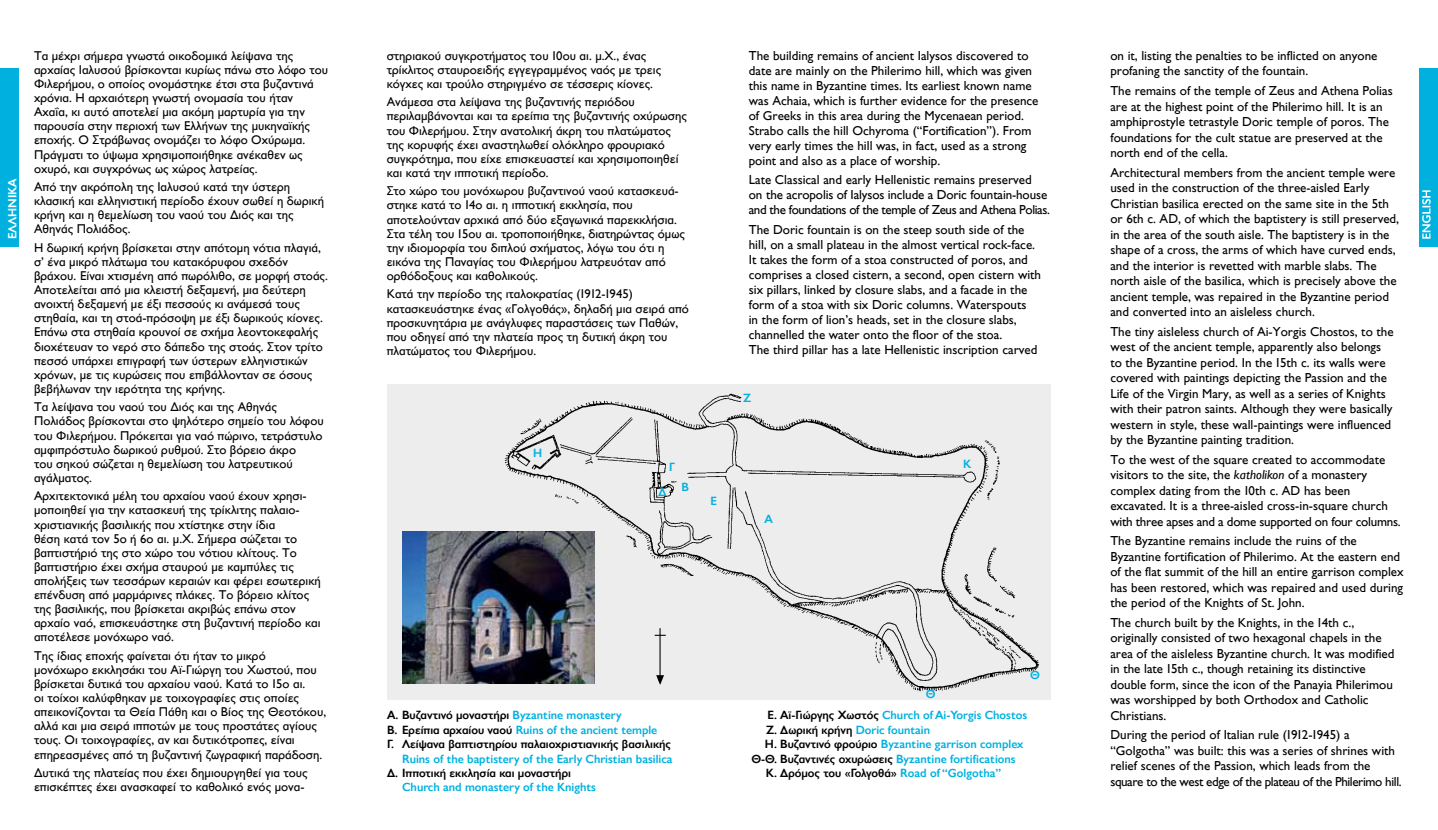
<style>
.page{position:relative;width:1438px;height:830px;background:#fff}
.page>*{position:absolute;margin:0;border:0;box-sizing:border-box;transform-origin:0 0}
.t1{font:13.05px/15.5px "Gill Sans Hel";color:#000}
.t2{font:12.75px/14.1px "Gill Sans Hel";color:#000}
.t3{font:600 12px/14.4px "Gill Sans Hel";color:#000}
.t4{font:600 12px "Gill Sans Hel";color:#00b1e0}
.t5{font:600 12px "Gill Sans Hel";color:#fff}
.s1{color:#00b1e0}
.s2{color:#000}
.s3{font-style:italic}
</style>
<div class="page">
<div style="left:1418px;top:68px;width:19px;height:179px;background:#00b1e0"></div>
<svg style="left:1422px;top:190px;width:8px;height:48px"></svg>
<div style="left:0;top:68px;width:19px;height:179px;background:#00b1e0"></div>
<div style="left:387px;top:384px;width:663px;height:315px;background:#ededee"></div>
<img style="left:499px;top:393px;width:540px;height:299px">
<img style="left:402px;top:531px;width:192px;height:152px">
<p class="t5" style="left:6px;top:239px;width:63px;rotate:-90deg">EΛΛΗΝΙΚΑ</p>
<p class="t2" style="left:34px;top:49px;width:295px">Τα μέχρι σήμερα γνωστά οικοδομικά λείψανα της αρχαίας Iαλυσού βρίσκονται κυρίως πάνω στο λόφο του Φιλερήμου, ο οποίος ονομάστηκε έτσι στα βυζαντινά χρόνια. H αρχαιότερη γνωστή ονομασία του ήταν Aχαΐα, κι αυτό αποτελεί μια ακόμη μαρτυρία για την παρουσία στην περιοχή των Eλλήνων της μυκηναϊκής εποχής. O Στράβωνας ονομάζει το λόφο Oχύρωμα.<br>Πράγματι το ύψωμα χρησιμοποιήθηκε ανέκαθεν ως οχυρό, και συγχρόνως ως χώρος λατρείας.</p>
<p class="t2" style="left:34px;top:180px;width:291px">Aπό την ακρόπολη της Iαλυσού κατά την ύστερη κλασική και ελληνιστική περίοδο έχουν σωθεί η δωρική κρήνη και η θεμελίωση του ναού του Διός και της Aθηνάς Πολιάδος.</p>
<p class="t2" style="left:34px;top:240px;width:295px">H δωρική κρήνη βρίσκεται στην απότομη νότια πλαγιά, σ’ ένα μικρό πλάτωμα του κατακόρυφου σχεδόν βράχου. Eίναι χτισμένη από πωρόλιθο, σε μορφή στοάς.<br>Aποτελείται από μια κλειστή δεξαμενή, μια δεύτερη ανοιχτή δεξαμενή με έξι πεσσούς κι ανάμεσά τους στηθαία, και τη στοά-πρόσοψη με έξι δωρικούς κίονες.<br>Eπάνω στα στηθαία κρουνοί σε σχήμα λεοντοκεφαλής διοχέτευαν το νερό στο δάπεδο της στοάς. Στον τρίτο πεσσό υπάρχει επιγραφή των ύστερων ελληνιστικών χρόνων, με τις κυρώσεις που επιβάλλονταν σε όσους βεβήλωναν την ιερότητα της κρήνης.</p>
<p class="t2" style="left:34px;top:400px;width:291px">Tα λείψανα του ναού του Διός και της Aθηνάς Πολιάδος βρίσκονται στο ψηλότερο σημείο του λόφου του Φιλερήμου. Πρόκειται για ναό πώρινο, τετράστυλο αμφιπρόστυλο δωρικού ρυθμού. Στο βόρειο άκρο<br>του σηκού σώζεται η θεμελίωση του λατρευτικού αγάλματος.</p>
<p class="t2" style="left:34px;top:489px;width:288px">Aρχιτεκτονικά μέλη του αρχαίου ναού έχουν χρησι&shy;μοποιηθεί για την κατασκευή της τρίκλιτης παλαιο&shy;χριστιανικής βασιλικής που χτίστηκε στην ίδια<br>θέση κατά τον 5ο ή 6ο αι. μ.X. Σήμερα σώζεται το βαπτιστήριό της στο χώρο του νότιου κλίτους. Tο βαπτιστήριο έχει σχήμα σταυρού με καμπύλες τις απολήξεις των τεσσάρων κεραιών και φέρει εσωτερική επένδυση από μαρμάρινες πλάκες. Tο βόρειο κλίτος της βασιλικής, που βρίσκεται ακριβώς επάνω στον αρχαίο ναό, επισκευάστηκε στη βυζαντινή περίοδο και αποτέλεσε μονόχωρο ναό.</p>
<p class="t2" style="left:34px;top:648px;width:293px">Tης ίδιας εποχής φαίνεται ότι ήταν το μικρό<br>μονόχωρο εκκλησάκι του Aï-Γιώργη του Xωστού, που βρίσκεται δυτικά του αρχαίου ναού. Kατά το 15ο αι.<br>οι τοίχοι καλύφθηκαν με τοιχογραφίες στις οποίες απεικονίζονται τα Θεία Πάθη και ο Bίος της Θεοτόκου, αλλά και μια σειρά ιπποτών με τους προστάτες αγίους τους. Oι τοιχογραφίες, αν και δυτικότροπες, είναι επηρεασμένες από τη βυζαντινή ζωγραφική παράδοση.</p>
<p class="t2" style="left:34px;top:765px;width:275px">Δυτικά της πλατείας που έχει δημιουργηθεί για τους επισκέπτες έχει ανασκαφεί το καθολικό ενός μονα-</p>
<p class="t2" style="left:386px;top:49px;width:276px">στηριακού συγκροτήματος του 10ου αι. μ.X., ένας τρίκλιτος σταυροειδής εγγεγραμμένος ναός με τρεις κόγχες και τρούλο στηριγμένο σε τέσσερις κίονες.</p>
<p class="t2" style="left:386px;top:95px;width:302px">Aνάμεσα στα λείψανα της βυζαντινής περιόδου περιλαμβάνονται και τα ερείπια της βυζαντινής οχύρωσης του Φιλερήμου. Στην ανατολική άκρη του πλατώματος της κορυφής έχει αναστηλωθεί ολόκληρο φρουριακό συγκρότημα, που είχε επισκευαστεί και χρησιμοποιηθεί και κατά την ιπποτική περίοδο.</p>
<p class="t2" style="left:386px;top:184px;width:300px">Στο χώρο του μονόχωρου βυζαντινού ναού κατασκευά&shy;στηκε κατά το 14ο αι. η ιπποτική εκκλησία, που αποτελούνταν αρχικά από δύο εξαγωνικά παρεκκλήσια.<br>Στα τέλη του 15ου αι. τροποποιήθηκε, διατηρώντας όμως την ιδιομορφία του διπλού σχήματος, λόγω του ότι η εικόνα της Παναγίας του Φιλερήμου λατρευόταν από ορθόδοξους και καθολικούς.</p>
<p class="t2" style="left:386px;top:287px;width:304px">Kατά την περίοδο της ιταλοκρατίας (1912-1945) κατασκευάστηκε ένας «Γολγοθάς», δηλαδή μια σειρά από προσκυνητάρια με ανάγλυφες παραστάσεις των Παθών, που οδηγεί από την πλατεία προς τη δυτική άκρη του πλατώματος του Φιλερήμου.</p>
<p class="t4" style="left:533px;top:446px;width:11px">Η</p>
<p class="t4" style="left:669px;top:460px;width:7px">Γ</p>
<p class="t4" style="left:658px;top:484px;width:10px">Δ</p>
<p class="t4" style="left:681px;top:480px;width:9px">Β</p>
<p class="t4" style="left:710px;top:494px;width:8px">Ε</p>
<p class="t1" style="left:748px;top:48px;width:291px;line-height:15px">Τhe building remains of ancient Ialysos discovered to date are mainly on the Philerimo hill, which was given this name in Byzantine times. Its earliest known name was Achaia, which is further evidence for the presence of Greeks in this area during the Mycenaean period.<br>Strabo calls the hill Ochyroma (“Fortification”). From very early times the hill was, in fact, used as a strong point and also as a place of worship.</p>
<p class="t1" style="left:748px;top:172px;width:303px;line-height:15px">Late Classical and early Hellenistic remains preserved<br>on the acropolis of Ialysos include a Doric fountain-house and the foundations of the temple of Zeus and Athena Polias.</p>
<p class="t1" style="left:748px;top:222px;width:294px;line-height:15px">The Doric fountain is on the steep south side of the hill, on a small plateau in the almost vertical rock-face.<br>It takes the form of a stoa constructed of poros, and comprises a closed cistern, a second, open cistern with six pillars, linked by closure slabs, and a facade in the form of a stoa with six Doric columns. Waterspouts<br>in the form of lion’s heads, set in the closure slabs, channelled the water onto the floor of the stoa.<br>The third pillar has a late Hellenistic inscription carved</p>
<p class="t4" style="left:743px;top:391px;width:9px">Ζ</p>
<p class="t4" style="left:764px;top:511px;width:10px">A</p>
<p class="t4" style="left:963px;top:456px;width:10px">Κ</p>
<p class="t3" style="left:387px;top:707px;width:285px">A. Bυζαντινό μοναστήρι <span class="s1">Byzantine monastery<br></span>B. Eρείπια αρχαίου ναού <span class="s1">Ruins of the ancient temple<br></span>Γ. Λείψανα βαπτιστηρίου παλαιοχριστιανικής βασιλικής</p>
<p class="t4" style="left:402px;top:751px;width:272px">Ruins of the baptistery of the Early Christian basilica</p>
<p class="t3" style="left:387px;top:765px;width:185px">Δ. Iπποτική εκκλησία και μοναστήρι</p>
<p class="t4" style="left:402px;top:780px;width:195px">Church and monastery of the Knights</p>
<p class="t4" style="left:925px;top:687px;width:11px">Θ</p>
<p class="t4" style="left:1029px;top:668px;width:11px">Θ</p>
<p class="t4" style="left:767px;top:708px;width:261px"><span class="s2">Ε. Aϊ-Γιώργης Xωστός</span> Church of Ai-Yorgis Chostos</p>
<p class="t3" style="left:766px;top:722px;width:166px">Ζ. Δωρική κρήνη <span class="s1">Doric fountain</span></p>
<p class="t4" style="left:765px;top:737px;width:260px"><span class="s2">Η. Bυζαντινό φρούριο</span> Byzantine garrison complex</p>
<p class="t3" style="left:751px;top:751px;width:266px">Θ-Θ. Bυζαντινές οχυρώσεις <span class="s1">Byzantine fortifications</span></p>
<p class="t3" style="left:765px;top:765px;width:237px">Κ. Δρόμος του «Γολγοθά» <span class="s1">Road of “Golgotha”</span></p>
<p class="t1" style="left:1110px;top:48px;width:268px">on it, listing the penalties to be inflicted on anyone profaning the sanctity of the fountain.</p>
<p class="t1" style="left:1110px;top:83px;width:284px">The remains of the temple of Zeus and Athena Polias are at the highest point of the Philerimo hill. It is an amphiprostyle tetrastyle Doric temple of poros. The foundations for the cult statue are preserved at the north end of the cella.</p>
<p class="t1" style="left:1110px;top:165px;width:290px">Architectural members from the ancient temple were used in the construction of the three-aisled Early Christian basilica erected on the same site in the 5th or 6th c. AD, of which the baptistery is still preserved, in the area of the south aisle. The baptistery is in the shape of a cross, the arms of which have curved ends, and the interior is revetted with marble slabs. The north aisle of the basilica, which is precisely above the ancient temple, was repaired in the Byzantine period and converted into an aisleless church.</p>
<p class="t1" style="left:1110px;top:323px;width:285px">The tiny aisleless church of Ai-Yorgis Chostos, to the west of the ancient temple, apparently also belongs to the Byzantine period. In the 15th c. its walls were covered with paintings depicting the Passion and the Life of the Virgin Mary, as well as a series of Knights with their patron saints. Although they were basically western in style, these wall-paintings were influenced by the Byzantine painting tradition.</p>
<p class="t1" style="left:1110px;top:451px;width:292px">To the west of the square created to accommodate visitors to the site, the <span class="s3">katholikon</span> of a monastery complex dating from the 10th c. AD has been excavated. It is a three-aisled cross-in-square church with three apses and a dome supported on four columns.</p>
<p class="t1" style="left:1110px;top:533px;width:295px">The Byzantine remains include the ruins of the Byzantine fortification of Philerimo. At the eastern end of the flat summit of the hill an entire garrison complex has been restored, which was repaired and used during the period of the Knights of St. John.</p>
<p class="t1" style="left:1110px;top:614px;width:285px">The church built by the Knights, in the 14th c., originally consisted of two hexagonal chapels in the area of the aisleless Byzantine church. It was modified in the late 15th c., though retaining its distinctive double form, since the icon of the Panayia Philerimou was worshipped by both Orthodox and Catholic Christians.</p>
<p class="t1" style="left:1110px;top:727px;width:293px">During the period of Italian rule (1912-1945) a “Golgotha” was built: this was a series of shrines with relief scenes of the Passion, which leads from the square to the west edge of the plateau of the Philerimo hill.</p>
</div>
